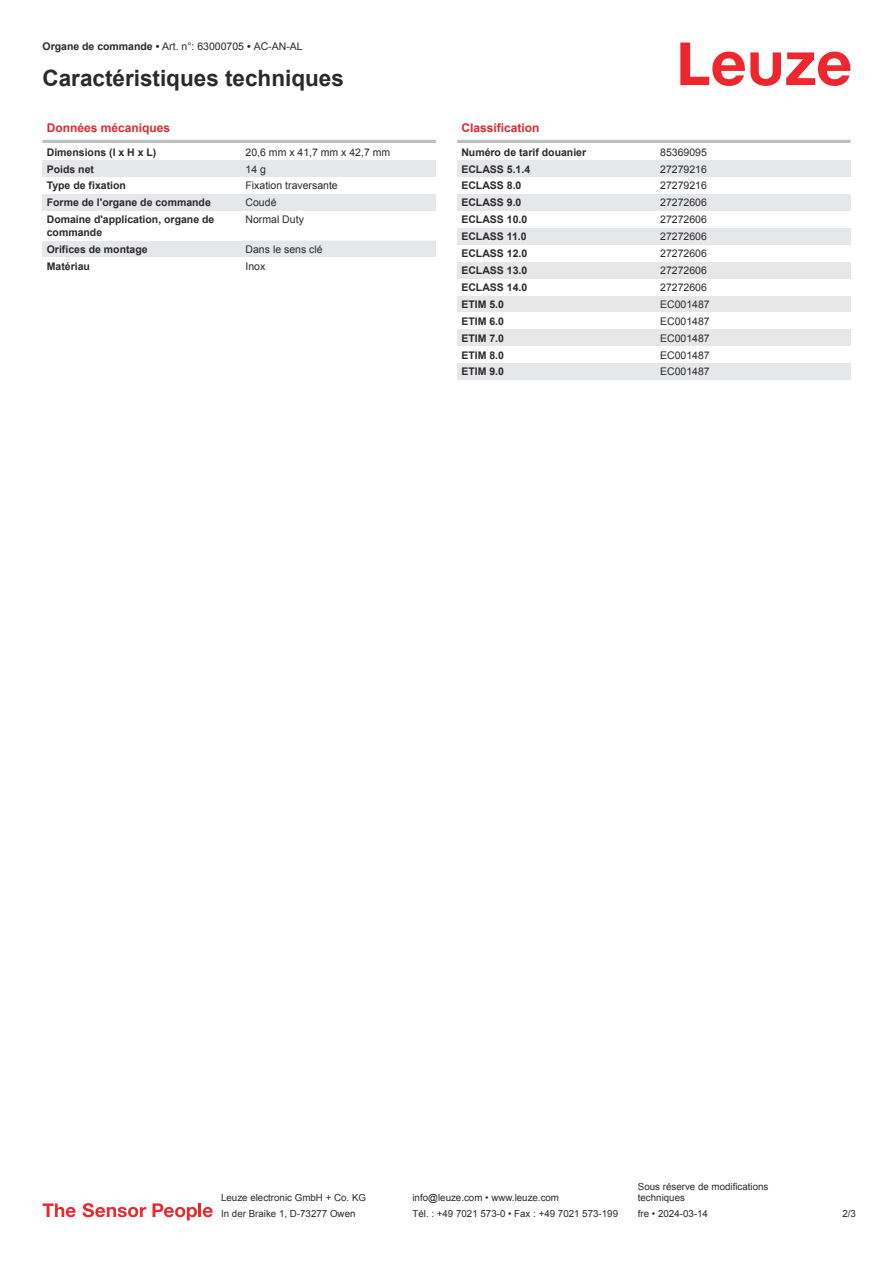
<style>
.page{position:relative;width:893px;height:1263px;background:#fff}
.page>*{position:absolute;margin:0;border:0;box-sizing:border-box;transform-origin:0 0}
.t1{font:700 22.5px "Arial";color:#2b292a}
.t2{font:700 12px "Arial";color:#db2a30}
.t3{font:700 10.5px/12.6px "Arial";color:#2b292a}
.t4{font:10.5px "Arial";color:#2b292a}
.t5{font:9.75px/11.7px "Arial";color:#2b292a}
.s1{font-weight:700}
</style>
<div class="page">
<svg style="left:680px;top:43px;width:170px;height:43px"></svg>
<svg style="left:242px;top:240px;width:193px;height:1px"></svg>
<hr style="left:43px;top:140px;width:393px;height:3px;background:#bdbfc1">
<div style="left:43px;top:160px;width:199px;height:17px;background:#e6e7e9"></div>
<div style="left:242px;top:160px;width:194px;height:17px;background:#e6e7e9"></div>
<div style="left:43px;top:194px;width:199px;height:17px;background:#e6e7e9"></div>
<div style="left:242px;top:194px;width:194px;height:17px;background:#e6e7e9"></div>
<div style="left:43px;top:241px;width:199px;height:16px;background:#e6e7e9"></div>
<div style="left:242px;top:241px;width:194px;height:16px;background:#e6e7e9"></div>
<hr style="left:457px;top:140px;width:393px;height:3px;background:#bdbfc1">
<div style="left:457px;top:160px;width:200px;height:17px;background:#e6e7e9"></div>
<div style="left:657px;top:160px;width:193px;height:17px;background:#e6e7e9"></div>
<div style="left:457px;top:194px;width:200px;height:17px;background:#e6e7e9"></div>
<div style="left:657px;top:194px;width:193px;height:17px;background:#e6e7e9"></div>
<div style="left:457px;top:228px;width:200px;height:17px;background:#e6e7e9"></div>
<div style="left:657px;top:228px;width:193px;height:17px;background:#e6e7e9"></div>
<div style="left:457px;top:262px;width:200px;height:17px;background:#e6e7e9"></div>
<div style="left:657px;top:262px;width:193px;height:17px;background:#e6e7e9"></div>
<div style="left:457px;top:296px;width:200px;height:16px;background:#e6e7e9"></div>
<div style="left:657px;top:296px;width:193px;height:16px;background:#e6e7e9"></div>
<div style="left:457px;top:329px;width:200px;height:17px;background:#e6e7e9"></div>
<div style="left:657px;top:329px;width:193px;height:17px;background:#e6e7e9"></div>
<div style="left:457px;top:363px;width:200px;height:17px;background:#e6e7e9"></div>
<div style="left:657px;top:363px;width:193px;height:17px;background:#e6e7e9"></div>
<svg style="left:43px;top:1203px;width:33px;height:14px"></svg>
<svg style="left:83px;top:1203px;width:63px;height:14px"></svg>
<svg style="left:153px;top:1203px;width:44px;height:17px"></svg>
<hr style="left:198px;top:1203px;width:3px;height:14px;background:#ed272d">
<svg style="left:203px;top:1207px;width:10px;height:10px"></svg>
<p class="t4" style="left:43px;top:43px;width:262px"><span class="s1">Organe de commande •</span> Art. n°: 63000705 <span class="s1">•</span> AC-AN-AL</p>
<h1 class="t1" style="left:43px;top:70px;width:303px">Caractéristiques techniques</h1>
<p class="t2" style="left:47px;top:123px;width:125px">Données mécaniques</p>
<p class="t3" style="left:47px;top:147px;width:111px">Dimensions (l x H x L)</p>
<p class="t4" style="left:246px;top:148px;width:146px">20,6 mm x 41,7 mm x 42,7 mm</p>
<p class="t3" style="left:47px;top:164px;width:49px">Poids net</p>
<p class="t4" style="left:246px;top:165px;width:22px">14 g</p>
<p class="t3" style="left:47px;top:180px;width:81px">Type de fixation</p>
<p class="t4" style="left:246px;top:182px;width:94px">Fixation traversante</p>
<p class="t3" style="left:47px;top:197px;width:166px">Forme de l'organe de commande</p>
<p class="t4" style="left:246px;top:199px;width:32px">Coudé</p>
<p class="t3" style="left:47px;top:214px;width:169px">Domaine d'application, organe de commande</p>
<p class="t4" style="left:246px;top:216px;width:60px">Normal Duty</p>
<p class="t3" style="left:47px;top:244px;width:102px">Orifices de montage</p>
<p class="t4" style="left:246px;top:245px;width:79px">Dans le sens clé</p>
<p class="t3" style="left:47px;top:261px;width:45px">Matériau</p>
<p class="t4" style="left:246px;top:262px;width:21px">Inox</p>
<p class="t2" style="left:461px;top:123px;width:80px">Classification</p>
<p class="t3" style="left:461px;top:147px;width:126px">Numéro de tarif douanier</p>
<p class="t4" style="left:660px;top:148px;width:48px">85369095</p>
<p class="t3" style="left:461px;top:164px;width:70px">ECLASS 5.1.4</p>
<p class="t4" style="left:660px;top:165px;width:48px">27279216</p>
<p class="t3" style="left:461px;top:180px;width:62px">ECLASS 8.0</p>
<p class="t4" style="left:660px;top:182px;width:48px">27279216</p>
<p class="t3" style="left:461px;top:197px;width:62px">ECLASS 9.0</p>
<p class="t4" style="left:660px;top:199px;width:48px">27272606</p>
<p class="t3" style="left:461px;top:214px;width:67px">ECLASS 10.0</p>
<p class="t4" style="left:660px;top:216px;width:48px">27272606</p>
<p class="t3" style="left:461px;top:231px;width:67px">ECLASS 11.0</p>
<p class="t4" style="left:660px;top:232px;width:48px">27272606</p>
<p class="t3" style="left:461px;top:248px;width:67px">ECLASS 12.0</p>
<p class="t4" style="left:660px;top:249px;width:48px">27272606</p>
<p class="t3" style="left:461px;top:265px;width:67px">ECLASS 13.0</p>
<p class="t4" style="left:660px;top:266px;width:48px">27272606</p>
<p class="t3" style="left:461px;top:282px;width:67px">ECLASS 14.0</p>
<p class="t4" style="left:660px;top:283px;width:48px">27272606</p>
<p class="t3" style="left:461px;top:299px;width:44px">ETIM 5.0</p>
<p class="t4" style="left:660px;top:300px;width:51px">EC001487</p>
<p class="t3" style="left:461px;top:316px;width:44px">ETIM 6.0</p>
<p class="t4" style="left:660px;top:317px;width:51px">EC001487</p>
<p class="t3" style="left:461px;top:333px;width:44px">ETIM 7.0</p>
<p class="t4" style="left:660px;top:334px;width:51px">EC001487</p>
<p class="t3" style="left:461px;top:349px;width:44px">ETIM 8.0</p>
<p class="t4" style="left:660px;top:351px;width:51px">EC001487</p>
<p class="t3" style="left:461px;top:366px;width:44px">ETIM 9.0</p>
<p class="t4" style="left:660px;top:368px;width:51px">EC001487</p>
<p class="t5" style="left:221px;top:1193px;width:146px">Leuze electronic GmbH + Co. KG</p>
<p class="t5" style="left:412px;top:1193px;width:148px">info@leuze.com • www.leuze.com</p>
<p class="t5" style="left:638px;top:1181px;width:132px">Sous réserve de modifications techniques</p>
<p class="t5" style="left:221px;top:1209px;width:136px">In der Braike 1, D-73277 Owen</p>
<p class="t5" style="left:412px;top:1209px;width:207px">Tél. : +49 7021 573-0 • Fax : +49 7021 573-199</p>
<p class="t5" style="left:638px;top:1209px;width:72px">fre • 2024-03-14</p>
<p class="t5" style="left:842px;top:1209px;width:15px">2 /3</p>
</div>
